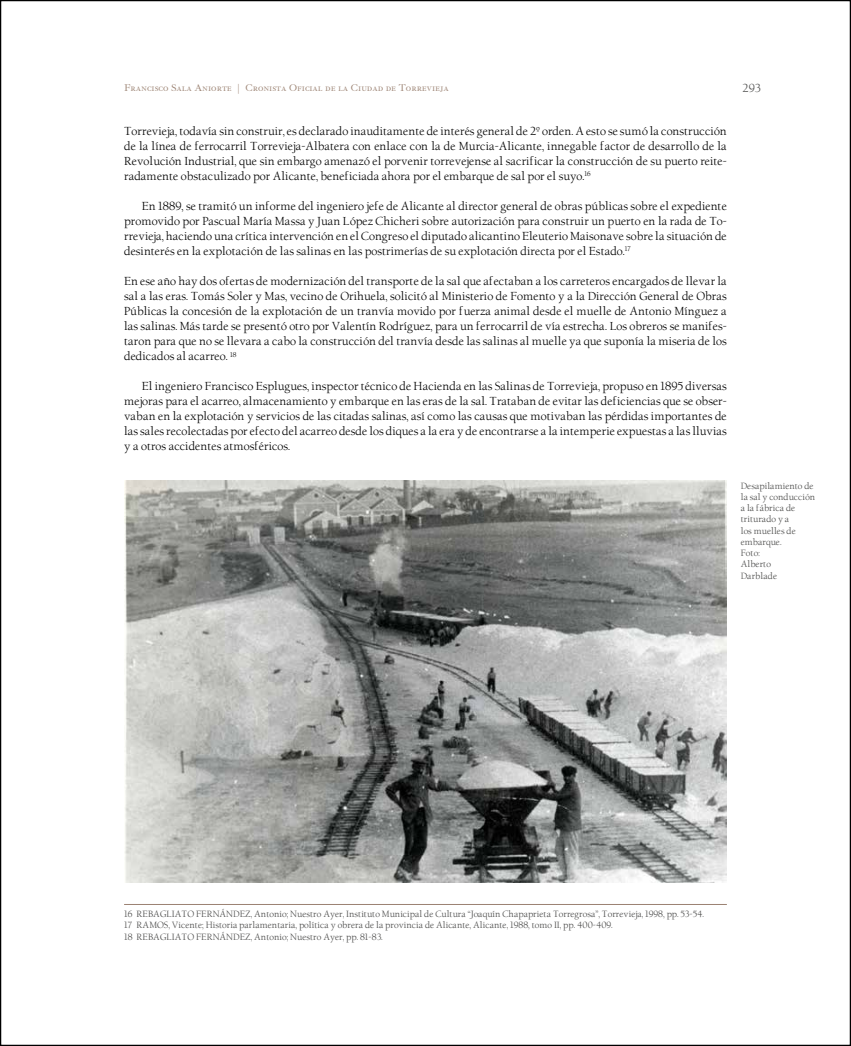
<style>
.page{position:relative;width:851px;height:1046px;background:#fff}
.page>*{position:absolute;margin:0;border:0;box-sizing:border-box;transform-origin:0 0}
.t1{font:11.25px/15px "Berkeley Oldstyle";color:#000;text-align:justify}
.t2{font:11.25px "Berkeley Oldstyle";color:#4a4a49}
.t3{font:10px "Ibarra Real";color:#9b8272}
.t4{font:8.75px/11.2px "Berkeley Oldstyle";color:#4a4a49}
</style>
<div class="page">
<img style="left:124px;top:480px;width:602px;height:402px">
<hr style="left:124px;top:904px;width:602px;height:1px;background:#9b8272">
<p class="t3" style="left:124px;top:82px;width:326px">Francisco Sala Aniorte | Cronista Oficial de la Ciudad de Torrevieja</p>
<p class="t1" style="left:124px;top:124px;width:604px">Torrevieja, todavía sin construir, es declarado inauditamente de interés general de 2º orden. A esto se sumó la construcción de la línea de ferrocarril Torrevieja-Albatera con enlace con la de Murcia-Alicante, innegable factor de desarrollo de la Revolución Industrial, que sin embargo amenazó el porvenir torrevejense al sacrificar la construcción de su puerto reite&shy;radamente obstaculizado por Alicante, beneficiada ahora por el embarque de sal por el suyo.<sup>16</sup></p>
<p class="t1" style="left:124px;top:199px;width:604px;text-indent:18px">En 1889, se tramitó un informe del ingeniero jefe de Alicante al director general de obras públicas sobre el expediente promovido por Pascual María Massa y Juan López Chicheri sobre autorización para construir un puerto en la rada de To&shy;rrevieja, haciendo una crítica intervención en el Congreso el diputado alicantino Eleuterio Maisonave sobre la situación de desinterés en la explotación de las salinas en las postrimerías de su explotación directa por el Estado.<sup>17</sup></p>
<p class="t1" style="left:124px;top:274px;width:604px">En ese año hay dos ofertas de modernización del transporte de la sal que afectaban a los carreteros encargados de llevar la sal a las eras. Tomás Soler y Mas, vecino de Orihuela, solicitó al Ministerio de Fomento y a la Dirección General de Obras Públicas la concesión de la explotación de un tranvía movido por fuerza animal desde el muelle de Antonio Mínguez a las salinas. Más tarde se presentó otro por Valentín Rodríguez, para un ferrocarril de vía estrecha. Los obreros se manifes&shy;taron para que no se llevara a cabo la construcción del tranvía desde las salinas al muelle ya que suponía la miseria de los dedicados al acarreo. <sup>18</sup></p>
<p class="t1" style="left:124px;top:379px;width:604px;text-indent:18px">El ingeniero Francisco Esplugues, inspector técnico de Hacienda en las Salinas de Torrevieja, propuso en 1895 diversas mejoras para el acarreo, almacenamiento y embarque en las eras de la sal. Trataban de evitar las deficiencias que se obser&shy;vaban en la explotación y servicios de las citadas salinas, así como las causas que motivaban las pérdidas importantes de las sales recolectadas por efecto del acarreo desde los diques a la era y de encontrarse a la intemperie expuestas a las lluvias y a otros accidentes atmosféricos.</p>
<p class="t2" style="left:742px;top:82px;width:20px">293</p>
<p class="t4" style="left:740px;top:480px;width:76px">Desapilamiento de la sal y conducción a la fábrica de triturado y a<br>los muelles de embarque.<br>Foto:<br>Alberto<br>Darblade</p>
<p class="t4" style="left:124px;top:908px;width:581px">16 REBAGLIATO FERNÁNDEZ, Antonio; Nuestro Ayer, Instituto Municipal de Cultura “Joaquín Chapaprieta Torregrosa”, Torrevieja, 1998, pp. 53-54.<br>17 RAMOS, Vicente; Historia parlamentaria, política y obrera de la provincia de Alicante, Alicante, 1988, tomo II, pp. 400-409.<br>18 REBAGLIATO FERNÁNDEZ, Antonio; Nuestro Ayer, pp. 81-83.</p>
</div>
